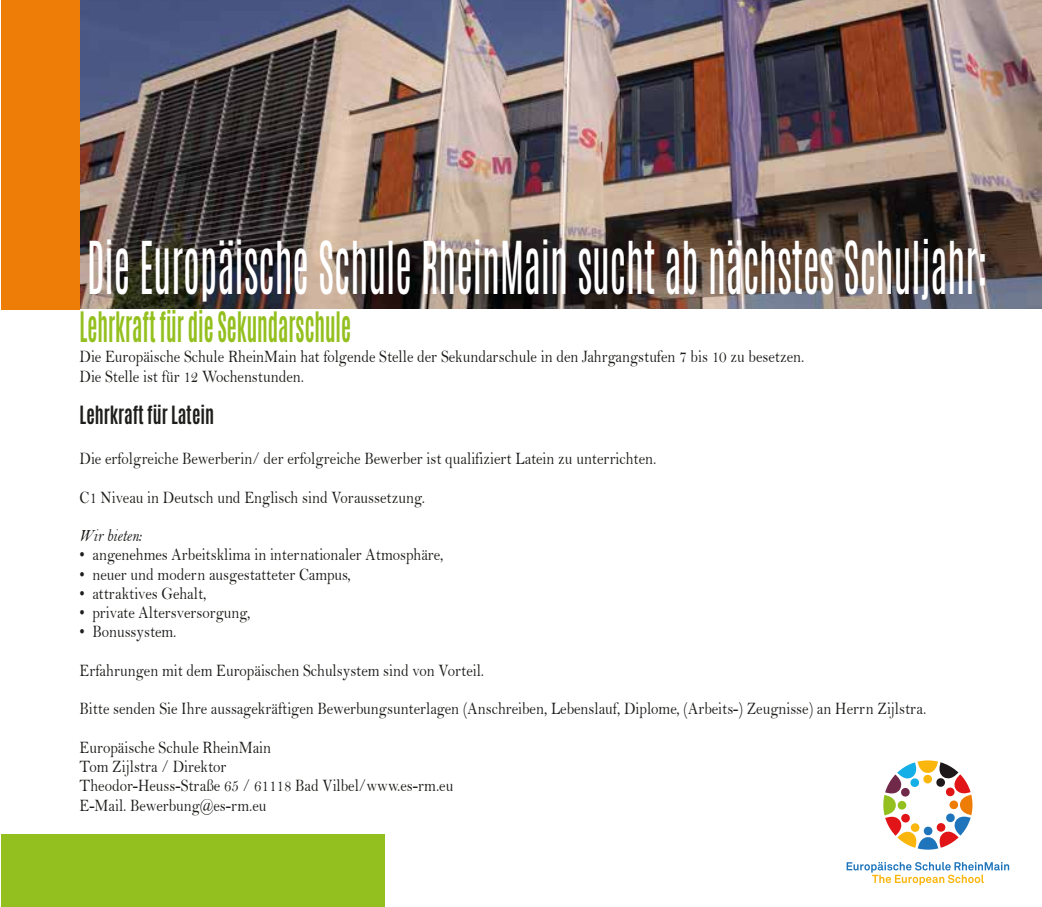
<style>
.page{position:relative;width:1042px;height:907px;background:#fff}
.page>*{position:absolute;margin:0;border:0;box-sizing:border-box;transform-origin:0 0}
.t1{font:60.73px "Antonio";color:#fff;scale:.62 1}
.t2{font:700 35px "Antonio";color:#94c01f;scale:.61 1}
.t3{font:700 21px "Antonio";color:#1d1d1b;scale:.86 1}
.t4{font:17.5px/19.2px "Bell";color:#1d1d1b;scale:.86 1}
.t5{font:17.5px "Bell MT Italic";color:#1d1d1b;scale:.86 1}
</style>
<div class="page">
<img style="left:80px;top:0;width:962px;height:309px">
<svg style="left:883px;top:760px;width:89px;height:89px"></svg>
<svg style="left:846px;top:862px;width:163px;height:23px"></svg>
<div style="left:1px;top:833px;width:383px;height:73px;background:#94c01f"></div>
<div style="left:1px;top:0;width:79px;height:309px;background:#ee7d08"></div>
<h1 class="t1" style="left:87px;top:223px;width:1454px">Die Europäische Schule RheinMain sucht ab nächstes Schuljahr:</h1>
<h2 class="t2" style="left:80px;top:300px;width:447px">Lehrkraft für die Sekundarschule</h2>
<p class="t4" style="left:80px;top:347px;width:844px">Die Europäische Schule RheinMain hat folgende Stelle der Sekundarschule in den Jahrgangstufen 7 bis 10 zu besetzen.<br>Die Stelle ist für 12 Wochenstunden.</p>
<p class="t3" style="left:80px;top:399px;width:158px">Lehrkraft für Latein</p>
<p class="t4" style="left:80px;top:448px;width:672px">Die erfolgreiche Bewerberin/ der erfolgreiche Bewerber ist qualifiziert Latein zu unterrichten.</p>
<p class="t4" style="left:80px;top:487px;width:403px">C1 Niveau in Deutsch und Englisch sind Voraussetzung.</p>
<p class="t5" style="left:80px;top:525px;width:74px">Wir bieten:</p>
<p class="t4" style="left:80px;top:545px;width:424px">• angenehmes Arbeitsklima in internationaler Atmosphäre,</p>
<p class="t4" style="left:80px;top:564px;width:317px">• neuer und modern ausgestatteter Campus,</p>
<p class="t4" style="left:80px;top:583px;width:149px">• attraktives Gehalt,</p>
<p class="t4" style="left:80px;top:602px;width:200px">• private Altersversorgung,</p>
<p class="t4" style="left:80px;top:622px;width:114px">• Bonussystem.</p>
<p class="t4" style="left:80px;top:660px;width:472px">Erfahrungen mit dem Europäischen Schulsystem sind von Vorteil.</p>
<p class="t4" style="left:80px;top:699px;width:986px">Bitte senden Sie Ihre aussagekräftigen Bewerbungsunterlagen (Anschreiben, Lebenslauf, Diplome, (Arbeits-) Zeugnisse) an Herrn Zijlstra.</p>
<p class="t4" style="left:80px;top:737px;width:436px">Europäische Schule RheinMain<br>Tom Zijlstra / Direktor<br>Theodor-Heuss-Straße 65 / 61118 Bad Vilbel/www.es-rm.eu E-Mail. Bewerbung@es-rm.eu</p>
</div>
